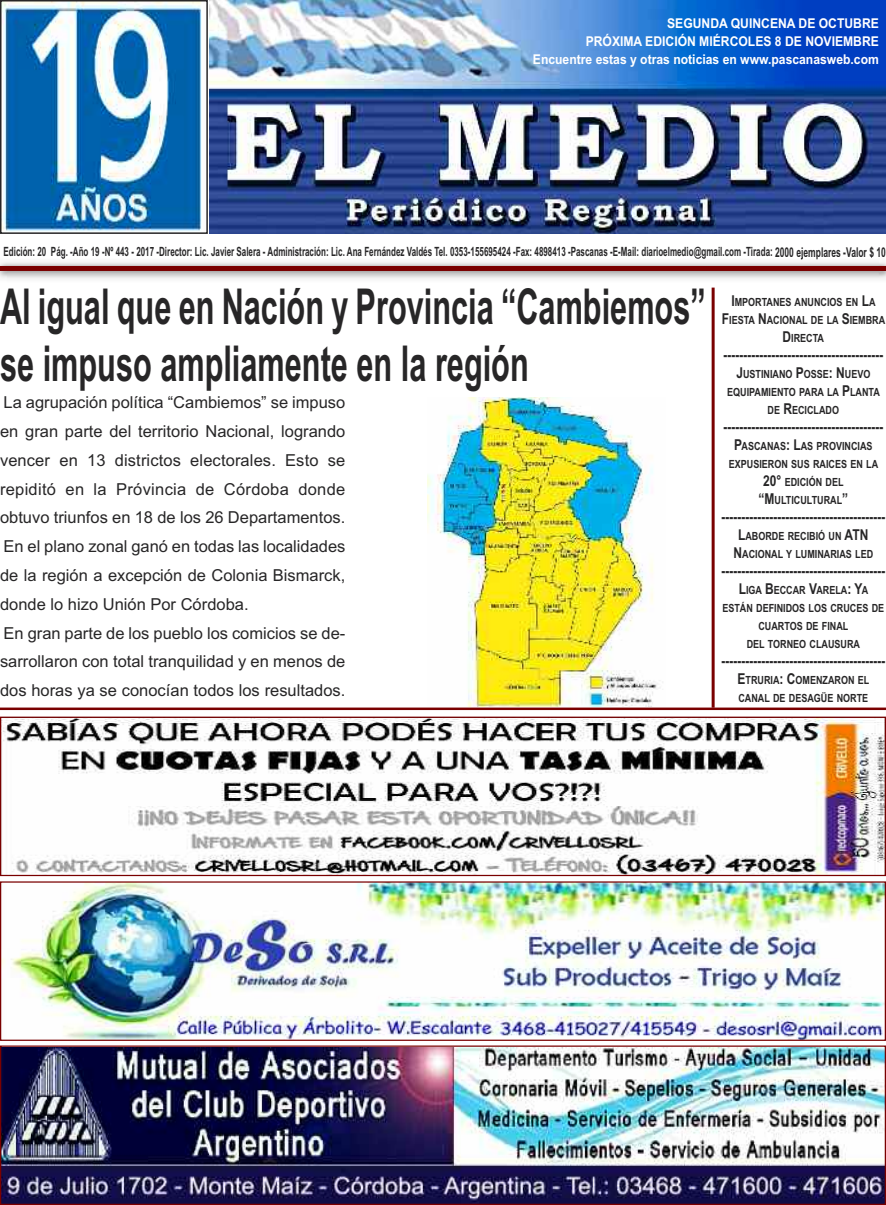
<style>
.page{position:relative;width:886px;height:1205px;background:#fff}
.page>*{position:absolute;margin:0;border:0;box-sizing:border-box;transform-origin:0 0}
.t1{font:700 49.5px/57px "Arial";color:#272627;scale:.62 1}
.t2{font:16.5px/28.8px "Arial";color:#272627}
.t3{font:700 15px "Arial";color:#272627;scale:.8 1}
.t4{font:700 13.5px/18px "Arial";color:#fff;text-align:right;scale:.9 1}
.t5{font:700 12.75px "Arial";color:#272627;scale:.63 1}
.t6{font:700 11.25px/18px "Arial";color:#272627;text-align:center;scale:.8 1}
.s1{font-size:13.5px}
.s2{font-size:15px}
</style>
<div class="page">
<img style="left:209px;top:0;width:677px;height:234px">
<img style="left:0;top:258px;width:886px;height:21px">
<svg style="left:799px;top:258px;width:26px;height:1px"></svg>
<div style="left:0;top:266px;width:886px;height:5px;background:#7a0000"></div>
<img style="left:2px;top:718px;width:882px;height:156px">
<div style="left:0;top:716px;width:886px;height:160px;border:1px solid #7a0000"></div>
<img style="left:2px;top:1047px;width:882px;height:156px">
<div style="left:0;top:1045px;width:886px;height:160px;border:1px solid #7a0000"></div>
<hr style="left:0;top:707px;width:886px;height:3px;background:#7a0000">
<img style="left:2px;top:883px;width:882px;height:156px">
<div style="left:0;top:881px;width:886px;height:160px;border:1px solid #7a0000"></div>
<hr style="left:711px;top:288px;width:3px;height:420px;background:#7a0000">
<img style="left:427px;top:397px;width:236px;height:309px">
<img style="left:3px;top:3px;width:199px;height:228px">
<div style="left:0;top:0;width:208px;height:234px;border:2px solid #272627"></div>
<p class="t4" style="left:533px;top:15px;width:386px">SEGUNDA QUINCENA DE OCTUBRE<br>PRÓXIMA EDICIÓN MIÉRCOLES 8 DE NOVIEMBRE<br>ENCUENTRE ESTAS Y OTRAS NOTICIAS EN WWW.PASCANASWEB.COM</p>
<p class="t5" style="left:4px;top:244px;width:1402px">EDICIÓN: 20 PÁG. -AÑO 19 -Nº 443 - 2017 -DIRECTOR: LIC. JAVIER SALERA - ADMINISTRACIÓN: LIC. ANA FERNÁNDEZ VALDÉS TEL. 0353-155695424 -FAX: 4898413 -PASCANAS -E-MAIL: DIARIOELMEDIO@GMAIL.COM -TIRADA: <span class="s1">2000 EJEMPLARES -VALOR $ 10</span></p>
<h1 class="t1" style="left:0;top:278px;width:1140px">AL IGUAL QUE EN NACIÓN Y PROVINCIA “CAMBIEMOS”<br>SE IMPUSO AMPLIAMENTE EN LA REGIÓN</h1>
<p class="t2" style="left:0;top:388px;width:347px">La agrupación política “Cambiemos” se impuso en gran parte del territorio Nacional, logrando vencer en 13 districtos electorales. Esto se repiditó en la Próvincia de Córdoba donde obtuvo triunfos en 18 de los 26 Departamentos.<br>En el plano zonal ganó en todas las localidades de la región a excepción de Colonia Bismarck, donde lo hizo Unión Por Córdoba.<br>En gran parte de los pueblo los comicios se de&shy;sarrollaron con total tranquilidad y en menos de dos horas ya se conocían todos los resultados.</p>
<p class="t6" style="left:722px;top:293px;width:206px"><span class="s2">I</span>MPORTANES ANUNCIOS EN <span class="s2">L</span>A<br><span class="s2">F</span>IESTA <span class="s2">N</span>ACIONAL DE LA <span class="s2">S</span>IEMBRA<br><span class="s2">D</span>IRECTA</p>
<p class="t3" style="left:723px;top:346px;width:201px">----------------------------------------</p>
<p class="t6" style="left:727px;top:365px;width:192px"><span class="s2">J</span>USTINIANO <span class="s2">P</span>OSSE<span class="s2">: N</span>UEVO<br>EQUIPAMIENTO PARA LA <span class="s2">P</span>LANTA<br>DE <span class="s2">R</span>ECICLADO</p>
<p class="t3" style="left:723px;top:418px;width:201px">----------------------------------------</p>
<p class="t6" style="left:729px;top:437px;width:188px"><span class="s2">P</span>ASCANAS<span class="s2">: L</span>AS PROVINCIAS<br>EXPUSIERON SUS RAICES EN LA<br><span class="s2">20°</span> EDICIÓN DEL <span class="s2">“M</span>ULTICULTURAL<span class="s2">”</span></p>
<p class="t3" style="left:721px;top:508px;width:206px">-----------------------------------------</p>
<p class="t6" style="left:733px;top:527px;width:176px"><span class="s2">L</span>ABORDE RECIBIÓ UN <span class="s2">ATN<br>N</span>ACIONAL Y LUMINARIAS LED</p>
<p class="t3" style="left:721px;top:562px;width:206px">-----------------------------------------</p>
<p class="t6" style="left:722px;top:581px;width:204px"><span class="s2">L</span>IGA <span class="s2">B</span>ECCAR <span class="s2">V</span>ARELA<span class="s2">: Y</span>A<br>ESTÁN DEFINIDOS LOS CRUCES DE<br>CUARTOS DE FINAL<br>DEL TORNEO CLAUSURA</p>
<p class="t3" style="left:721px;top:652px;width:206px">-----------------------------------------</p>
<p class="t6" style="left:737px;top:671px;width:166px;text-align:left"><span class="s2">E</span>TRURIA<span class="s2">: C</span>OMENZARON EL<br>CANAL DE DESAGÜE NORTE</p>
</div>
